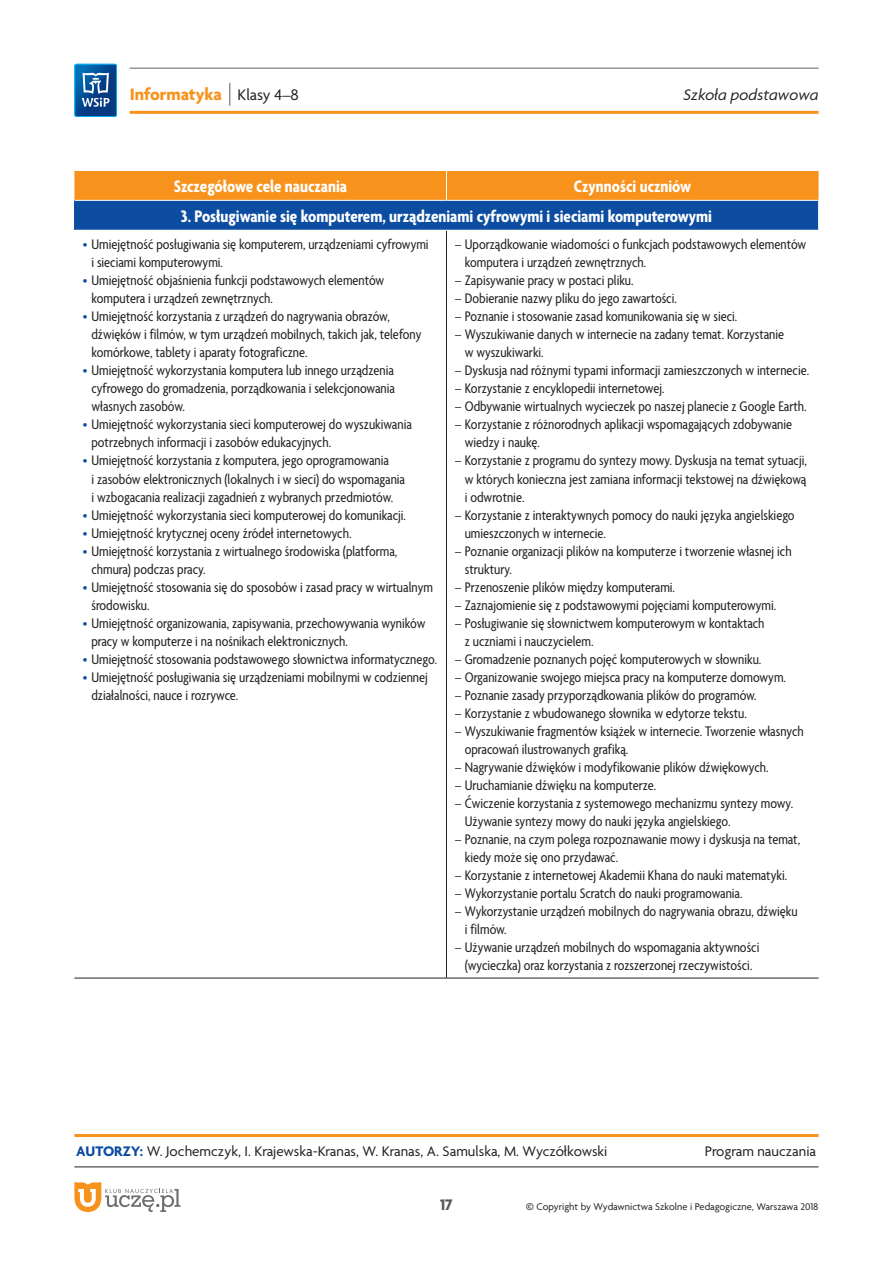
<style>
.page{position:relative;width:893px;height:1263px;background:#fff}
.page>*{position:absolute;margin:0;border:0;box-sizing:border-box;transform-origin:0 0}
.t1{font:700 condensed 18px "Agenda Pl";color:#fff}
.t2{font:700 18px "Agenda Pl";color:#f7931d}
.t3{font:italic 16.5px "Agenda Pl";color:#231f20}
.t4{font:700 16.5px "Agenda Pl";color:#57585a}
.t5{font:condensed 15px/18px "Agenda Pl";color:#231f20}
.t6{font:15px "Agenda Pl";color:#231f20}
.t7{font:10.5px "Agenda Pl";color:#231f20}
.s1{font-weight:100;font-size:24px;color:#231f20}
.s2{font-weight:400;font-size:16.5px;color:#231f20}
.s3{color:#0d4da1}
.s4{font-weight:700;color:#0d4da1}
.s5{font-size:13.5px}
</style>
<div class="page">
<hr style="left:130px;top:67px;width:689px;height:2px;background:#939598">
<hr style="left:130px;top:111px;width:689px;height:3px;background:#f7931d">
<svg style="left:74px;top:64px;width:43px;height:53px;background:#296ca9"></svg>
<hr style="left:74px;top:1134px;width:745px;height:3px;background:#f7931d">
<hr style="left:74px;top:1166px;width:745px;height:1px;background:#231f20">
<svg style="left:74px;top:1182px;width:107px;height:30px"></svg>
<svg style="left:74px;top:171px;width:745px;height:59px;background:#837160"></svg>
<hr style="left:446px;top:231px;width:1px;height:747px;background:#231f20">
<hr style="left:74px;top:200px;width:372px;height:1px;background:#fff">
<hr style="left:446px;top:200px;width:373px;height:1px;background:#fff">
<hr style="left:74px;top:978px;width:372px;height:1px;background:#231f20">
<hr style="left:446px;top:978px;width:373px;height:1px;background:#231f20">
<p class="t2" style="left:130px;top:83px;width:171px">Informatyka <span class="s1">|</span> <span class="s2">Klasy 4–8</span></p>
<p class="t3" style="left:683px;top:84px;width:137px">Szkoła podstawowa</p>
<p class="t1" style="left:174px;top:175px;width:175px">Szczegółowe cele nauczania</p>
<p class="t1" style="left:574px;top:175px;width:119px">Czynności uczniów</p>
<p class="t1" style="left:181px;top:205px;width:532px">3. Posługiwanie się komputerem, urządzeniami cyfrowymi i sieciami komputerowymi</p>
<p class="t5" style="left:91px;top:235px;width:339px;text-indent:-9px"><span class="s3">•</span> Umiejętność posługiwania się komputerem, urządzeniami cyfrowymi i sieciami komputerowymi.</p>
<p class="t5" style="left:91px;top:271px;width:294px;text-indent:-9px"><span class="s3">•</span> Umiejętność objaśnienia funkcji podstawowych elementów komputera i urządzeń zewnętrznych.</p>
<p class="t5" style="left:91px;top:307px;width:332px;text-indent:-9px"><span class="s3">•</span> Umiejętność korzystania z urządzeń do nagrywania obrazów, dźwięków i filmów, w tym urządzeń mobilnych, takich jak, telefony komórkowe, tablety i aparaty fotograficzne.</p>
<p class="t5" style="left:91px;top:361px;width:305px;text-align:justify;text-indent:-9px"><span class="s3">•</span> Umiejętność wykorzystania komputera lub innego urządzenia cyfrowego do gromadzenia, porządkowania i selekcjonowania własnych zasobów.</p>
<p class="t5" style="left:91px;top:415px;width:322px;text-indent:-9px"><span class="s3">•</span> Umiejętność wykorzystania sieci komputerowej do wyszukiwania potrzebnych informacji i zasobów edukacyjnych.</p>
<p class="t5" style="left:91px;top:451px;width:315px;text-indent:-9px"><span class="s3">•</span> Umiejętność korzystania z komputera, jego oprogramowania<br>i zasobów elektronicznych (lokalnych i w sieci) do wspomagania i wzbogacania realizacji zagadnień z wybranych przedmiotów.</p>
<p class="t5" style="left:83px;top:505px;width:325px"><span class="s3">•</span> Umiejętność wykorzystania sieci komputerowej do komunikacji.</p>
<p class="t5" style="left:83px;top:523px;width:270px"><span class="s3">•</span> Umiejętność krytycznej oceny źródeł internetowych.</p>
<p class="t5" style="left:91px;top:541px;width:307px;text-indent:-9px"><span class="s3">•</span> Umiejętność korzystania z wirtualnego środowiska (platforma, chmura) podczas pracy.</p>
<p class="t5" style="left:91px;top:577px;width:343px;text-indent:-9px"><span class="s3">•</span> Umiejętność stosowania się do sposobów i zasad pracy w wirtualnym środowisku.</p>
<p class="t5" style="left:91px;top:613px;width:336px;text-indent:-9px"><span class="s3">•</span> Umiejętność organizowania, zapisywania, przechowywania wyników pracy w komputerze i na nośnikach elektronicznych.</p>
<p class="t5" style="left:83px;top:649px;width:356px"><span class="s3">•</span> Umiejętność stosowania podstawowego słownictwa informatycznego.</p>
<p class="t5" style="left:91px;top:667px;width:338px;text-indent:-9px"><span class="s3">•</span> Umiejętność posługiwania się urządzeniami mobilnymi w codziennej działalności, nauce i rozrywce.</p>
<p class="t5" style="left:465px;top:235px;width:343px;text-indent:-10px">– Uporządkowanie wiadomości o funkcjach podstawowych elementów komputera i urządzeń zewnętrznych.</p>
<p class="t5" style="left:455px;top:271px;width:180px">– Zapisywanie pracy w postaci pliku.</p>
<p class="t5" style="left:455px;top:289px;width:223px">– Dobieranie nazwy pliku do jego zawartości.</p>
<p class="t5" style="left:455px;top:307px;width:284px">– Poznanie i stosowanie zasad komunikowania się w sieci.</p>
<p class="t5" style="left:465px;top:325px;width:321px;text-indent:-10px">– Wyszukiwanie danych w internecie na zadany temat. Korzystanie w wyszukiwarki.</p>
<p class="t5" style="left:455px;top:361px;width:356px">– Dyskusja nad różnymi typami informacji zamieszczonych w internecie.</p>
<p class="t5" style="left:455px;top:379px;width:211px">– Korzystanie z encyklopedii internetowej.</p>
<p class="t5" style="left:455px;top:397px;width:353px">– Odbywanie wirtualnych wycieczek po naszej planecie z Google Earth.</p>
<p class="t5" style="left:465px;top:415px;width:329px;text-indent:-10px">– Korzystanie z różnorodnych aplikacji wspomagających zdobywanie wiedzy i naukę.</p>
<p class="t5" style="left:465px;top:451px;width:344px;text-align:justify;text-indent:-10px">– Korzystanie z programu do syntezy mowy. Dyskusja na temat sytuacji, w których konieczna jest zamiana informacji tekstowej na dźwiękową i odwrotnie.</p>
<p class="t5" style="left:465px;top:505px;width:331px;text-indent:-10px">– Korzystanie z interaktywnych pomocy do nauki języka angielskiego umieszczonych w internecie.</p>
<p class="t5" style="left:465px;top:541px;width:328px;text-indent:-10px">– Poznanie organizacji plików na komputerze i tworzenie własnej ich struktury.</p>
<p class="t5" style="left:455px;top:577px;width:222px">– Przenoszenie plików między komputerami.</p>
<p class="t5" style="left:455px;top:595px;width:323px">– Zaznajomienie się z podstawowymi pojęciami komputerowymi.</p>
<p class="t5" style="left:465px;top:613px;width:301px;text-indent:-10px">– Posługiwanie się słownictwem komputerowym w kontaktach z uczniami i nauczycielem.</p>
<p class="t5" style="left:455px;top:649px;width:308px">– Gromadzenie poznanych pojęć komputerowych w słowniku.</p>
<p class="t5" style="left:455px;top:667px;width:333px">– Organizowanie swojego miejsca pracy na komputerze domowym.</p>
<p class="t5" style="left:455px;top:685px;width:303px">– Poznanie zasady przyporządkowania plików do programów.</p>
<p class="t5" style="left:455px;top:703px;width:293px">– Korzystanie z wbudowanego słownika w edytorze tekstu.</p>
<p class="t5" style="left:465px;top:721px;width:341px;text-indent:-10px">– Wyszukiwanie fragmentów książek w internecie. Tworzenie własnych opracowań ilustrowanych grafiką.</p>
<p class="t5" style="left:455px;top:757px;width:315px">– Nagrywanie dźwięków i modyfikowanie plików dźwiękowych.</p>
<p class="t5" style="left:455px;top:775px;width:203px">– Uruchamianie dźwięku na komputerze.</p>
<p class="t5" style="left:465px;top:793px;width:330px;text-indent:-10px">– Ćwiczenie korzystania z systemowego mechanizmu syntezy mowy.<br>Używanie syntezy mowy do nauki języka angielskiego.</p>
<p class="t5" style="left:465px;top:829px;width:337px;text-indent:-10px">– Poznanie, na czym polega rozpoznawanie mowy i dyskusja na temat, kiedy może się ono przydawać.</p>
<p class="t5" style="left:455px;top:865px;width:334px">– Korzystanie z internetowej Akademii Khana do nauki matematyki.</p>
<p class="t5" style="left:455px;top:883px;width:289px">– Wykorzystanie portalu Scratch do nauki programowania.</p>
<p class="t5" style="left:465px;top:901px;width:334px;text-indent:-10px">– Wykorzystanie urządzeń mobilnych do nagrywania obrazu, dźwięku i filmów.</p>
<p class="t5" style="left:455px;top:937px;width:306px;text-align:center">– Używanie urządzeń mobilnych do wspomagania aktywności (wycieczka) oraz korzystania z rozszerzonej rzeczywistości.</p>
<p class="t6" style="left:76px;top:1142px;width:533px"><span class="s4">AUTORZY:</span> W. Jochemczyk, I. Krajewska-Kranas, W. Kranas, A. Samulska, M. Wyczółkowski</p>
<p class="t6" style="left:705px;top:1142px;width:113px">Program nauczania</p>
<p class="t4" style="left:440px;top:1194px;width:14px">17</p>
<p class="t7" style="left:526px;top:1200px;width:294px"><span class="s5">©</span> Copyright by Wydawnictwa Szkolne i Pedagogiczne, Warszawa 2018</p>
</div>
